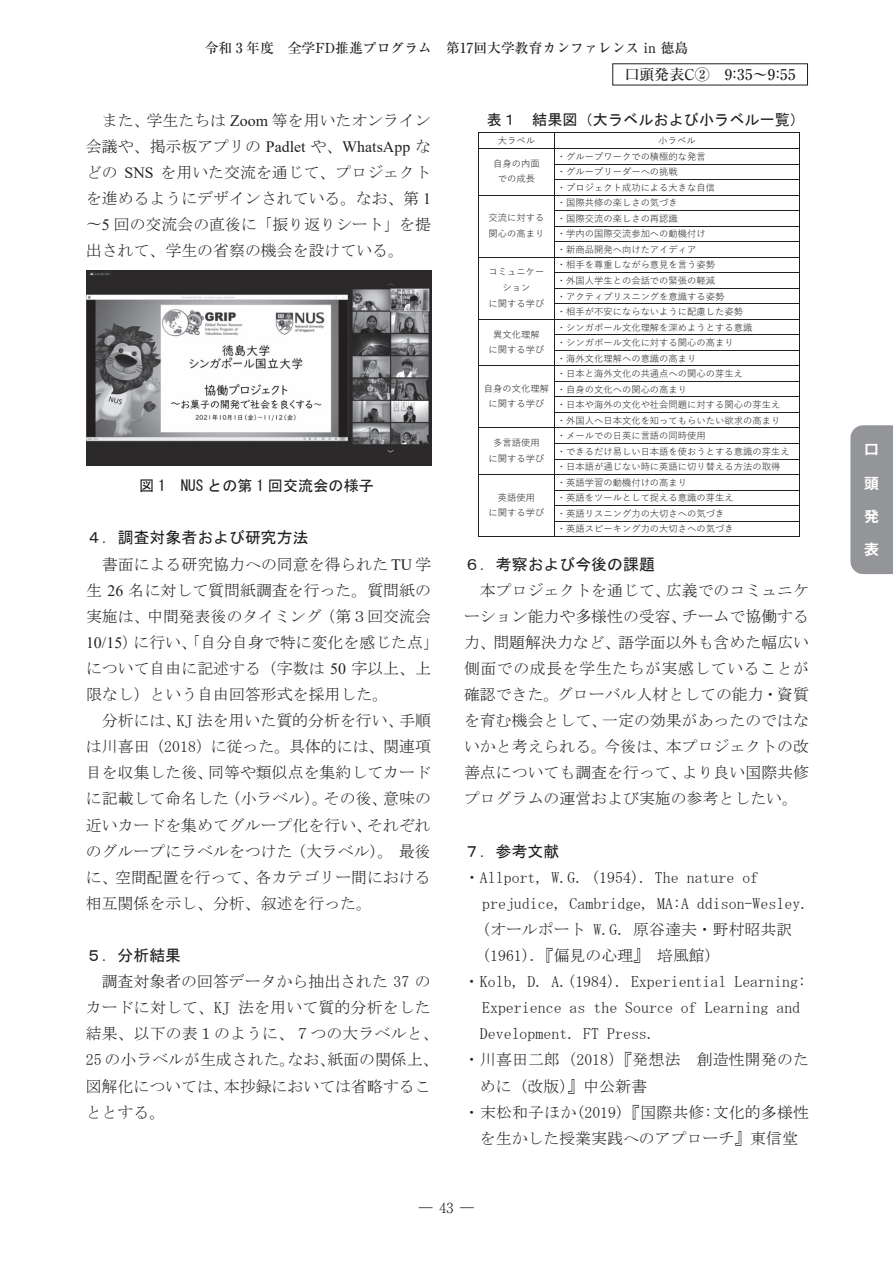
<style>
.page{position:relative;width:893px;height:1263px;background:#fff}
.page>*{position:absolute;margin:0;border:0;box-sizing:border-box;transform-origin:0 0}
.t1{font:15.9px/26.1px "MS Mincho";letter-spacing:.005em;color:#231f20;text-align:justify}
.t2{font:15.9px "MS Gothic";letter-spacing:.005em;color:#231f20}
.t3{font:15.15px "MS Gothic";letter-spacing:.005em;color:#231f20}
.t4{font:500 14.85px "Ryumin Pro";letter-spacing:.02em;color:#231f20}
.t5{font:700 14.85px "Gothic MB101 Pro De";color:#fff}
.t6{font:500 13.8px "Ryumin Pro";color:#231f20}
.t7{font:300 13.8px "Ryumin Pro";color:#231f20}
.t8{font:9.3px/15.6px "Yu Gothic";color:#231f20;text-align:center}
.s1{font-family:"Times New Roman"}
</style>
<div class="page">
<img style="left:86px;top:271px;width:345px;height:194px">
<hr style="left:478px;top:133px;width:1px;height:404px;background:#231f20">
<hr style="left:554px;top:133px;width:1px;height:404px;background:#231f20">
<hr style="left:799px;top:133px;width:1px;height:404px;background:#231f20">
<hr style="left:478px;top:133px;width:322px;height:1px;background:#231f20">
<hr style="left:478px;top:148px;width:322px;height:1px;background:#231f20">
<hr style="left:555px;top:164px;width:245px;height:1px;background:#231f20">
<hr style="left:555px;top:179px;width:245px;height:1px;background:#231f20">
<hr style="left:478px;top:195px;width:322px;height:1px;background:#231f20">
<hr style="left:555px;top:210px;width:245px;height:1px;background:#231f20">
<hr style="left:555px;top:226px;width:245px;height:1px;background:#231f20">
<hr style="left:555px;top:241px;width:245px;height:1px;background:#231f20">
<hr style="left:478px;top:257px;width:322px;height:1px;background:#231f20">
<hr style="left:555px;top:272px;width:245px;height:1px;background:#231f20">
<hr style="left:555px;top:288px;width:245px;height:1px;background:#231f20">
<hr style="left:555px;top:303px;width:245px;height:1px;background:#231f20">
<hr style="left:478px;top:319px;width:322px;height:1px;background:#231f20">
<hr style="left:555px;top:334px;width:245px;height:1px;background:#231f20">
<hr style="left:555px;top:350px;width:245px;height:1px;background:#231f20">
<hr style="left:478px;top:365px;width:322px;height:1px;background:#231f20">
<hr style="left:555px;top:381px;width:245px;height:1px;background:#231f20">
<hr style="left:555px;top:396px;width:245px;height:1px;background:#231f20">
<hr style="left:555px;top:412px;width:245px;height:1px;background:#231f20">
<hr style="left:478px;top:428px;width:322px;height:1px;background:#231f20">
<hr style="left:555px;top:443px;width:245px;height:1px;background:#231f20">
<hr style="left:555px;top:459px;width:245px;height:1px;background:#231f20">
<hr style="left:478px;top:474px;width:322px;height:1px;background:#231f20">
<hr style="left:555px;top:490px;width:245px;height:1px;background:#231f20">
<hr style="left:555px;top:505px;width:245px;height:1px;background:#231f20">
<hr style="left:555px;top:521px;width:245px;height:1px;background:#231f20">
<hr style="left:478px;top:536px;width:322px;height:1px;background:#231f20">
<div style="left:850px;top:425px;width:43px;height:149px;background:#939598"></div>
<p class="t6" style="left:205px;top:37px;width:485px">令和 3 年度　全学FD推進プログラム　第17回大学教育カンファレンス in 徳島</p>
<p class="t1" style="left:86px;top:107px;width:346px;text-indent:16px">また、学生たちは <span class="s1">Zoom</span> 等を用いたオンライン会議や、掲示板アプリの <span class="s1">Padlet</span> や、<span class="s1">WhatsApp</span> などの <span class="s1">SNS</span> を用いた交流を通じて、プロジェクトを進めるようにデザインされている。なお、第 <span class="s1">1</span>〜<span class="s1">5</span> 回の交流会の直後に「振り返りシート」を提出されて、学生の省察の機会を設けている。</p>
<p class="t3" style="left:139px;top:478px;width:236px">図 1 NUS との第 1 回交流会の様子</p>
<p class="t2" style="left:86px;top:530px;width:224px">４．調査対象者および研究方法</p>
<p class="t1" style="left:86px;top:551px;width:354px;text-align:left;text-indent:16px">書面による研究協力への同意を得られた <span class="s1">TU</span> 学生 <span class="s1">26</span> 名に対して質問紙調査を行った。質問紙の実施は、中間発表後のタイミング（第３回交流会<br><span class="s1">10/15</span>）に行い、「自分自身で特に変化を感じた点」について自由に記述する（字数は <span class="s1">50</span> 字以上、上限なし）という自由回答形式を採用した。</p>
<p class="t1" style="left:86px;top:707px;width:347px;text-indent:16px">分析には、KJ 法を用いた質的分析を行い、手順は川喜田（2018）に従った。具体的には、関連項目を収集した後、同等や類似点を集約してカードに記載して命名した（小ラベル）。その後、意味の近いカードを集めてグループ化を行い、それぞれのグループにラベルをつけた（大ラベル)。 最後に、空間配置を行って、各カテゴリー間における相互関係を示し、分析、叙述を行った。</p>
<p class="t2" style="left:86px;top:947px;width:97px">５．分析結果</p>
<p class="t1" style="left:86px;top:968px;width:354px;text-align:left;text-indent:16px">調査対象者の回答データから抽出された 37 のカードに対して、KJ 法を用いて質的分析をした結果、以下の表１のように、７つの大ラベルと、<br>25 の小ラベルが生成された。なお、紙面の関係上、図解化については、本抄録においては省略することとする。</p>
<p class="t4" style="left:625px;top:63px;width:172px">口頭発表C②　9：35～9：55</p>
<p class="t3" style="left:487px;top:112px;width:320px">表１ 結果図（大ラベルおよび小ラベル一覧）</p>
<p class="t8" style="left:498px;top:132px;width:39px">⼤ラベル</p>
<p class="t8" style="left:557px;top:132px;width:234px;text-align:left;text-indent:102px">⼩ラベル<br>・グループワークでの積極的な発⾔<br>・グループリーダーへの挑戦<br>・プロジェクト成功による⼤きな⾃信<br>・国際共修の楽しさの気づき<br>・国際交流の楽しさの再認識<br>・学内の国際交流参加への動機付け<br>・新商品開発へ向けたアイディア<br>・相⼿を尊重しながら意⾒を⾔う姿勢<br>・外国⼈学⽣との会話での緊張の軽減<br>・アクティブリスニングを意識する姿勢<br>・相⼿が不安にならないように配慮した姿勢<br>・シンガポール⽂化理解を深めようとする意識<br>・シンガポール⽂化に対する関⼼の⾼まり<br>・海外⽂化理解への意識の⾼まり<br>・⽇本と海外⽂化の共通点への関⼼の芽⽣え<br>・⾃⾝の⽂化への関⼼の⾼まり<br>・⽇本や海外の⽂化や社会問題に対する関⼼の芽⽣え・外国⼈へ⽇本⽂化を知ってもらいたい欲求の⾼まり・メールでの⽇英に⾔語の同時使⽤<br>・できるだけ易しい⽇本語を使おうとする意識の芽⽣え・⽇本語が通じない時に英語に切り替える⽅法の取得・英語学習の動機付けの⾼まり<br>・英語をツールとして捉える意識の芽⽣え<br>・英語リスニング⼒の⼤切さへの気づき<br>・英語スピーキング⼒の⼤切さへの気づき</p>
<p class="t8" style="left:493px;top:154px;width:48px">⾃⾝の内⾯での成⻑</p>
<p class="t8" style="left:488px;top:209px;width:57px;text-align:left">交流に対する関⼼の⾼まり</p>
<p class="t8" style="left:488px;top:263px;width:57px">コミュニケーション<br>に関する学び</p>
<p class="t8" style="left:488px;top:325px;width:57px">異⽂化理解に関する学び</p>
<p class="t8" style="left:484px;top:380px;width:67px">⾃⾝の⽂化理解に関する学び</p>
<p class="t8" style="left:488px;top:434px;width:57px">多⾔語使⽤に関する学び</p>
<p class="t8" style="left:488px;top:488px;width:57px">英語使⽤<br>に関する学び</p>
<p class="t2" style="left:464px;top:556px;width:192px">６．考察および今後の課題</p>
<p class="t1" style="left:464px;top:577px;width:346px;text-indent:16px">本プロジェクトを通じて、広義でのコミュニケーション能力や多様性の受容、チームで協働する力、問題解決力など、語学面以外も含めた幅広い側面での成長を学生たちが実感していることが確認できた。グローバル人材としての能力・資質を育む機会として、一定の効果があったのではないかと考えられる。今後は、本プロジェクトの改善点についても調査を行って、より良い国際共修プログラムの運営および実施の参考としたい。</p>
<p class="t2" style="left:464px;top:843px;width:97px">７．参考文献</p>
<p class="t1" style="left:464px;top:864px;width:296px">・Allport, W.G. (1954). The nature of</p>
<p class="t1" style="left:482px;top:890px;width:328px">prejudice, Cambridge, MA:A ddison-Wesley.</p>
<p class="t1" style="left:482px;top:916px;width:312px">(オールポート W.G. 原谷達夫・野村昭共訳</p>
<p class="t1" style="left:482px;top:942px;width:232px">(1961).『偏見の心理』培風館)</p>
<p class="t1" style="left:464px;top:968px;width:343px">・Kolb, D. A.(1984). Experiential Learning:</p>
<p class="t1" style="left:482px;top:994px;width:320px">Experience as the Source of Learning and</p>
<p class="t1" style="left:480px;top:1020px;width:176px">Development. FT Press.</p>
<p class="t1" style="left:464px;top:1046px;width:346px">・川喜田二郎（2018）『発想法 創造性開発のた</p>
<p class="t1" style="left:480px;top:1073px;width:168px">めに（改版）』中公新書</p>
<p class="t1" style="left:464px;top:1099px;width:346px">・末松和子ほか(2019)『国際共修:文化的多様性</p>
<p class="t1" style="left:480px;top:1125px;width:320px">を生かした授業実践へのアプローチ』東信堂</p>
<p class="t7" style="left:440px;top:1197px;width:15px">43</p>
<p class="t7" style="left:419px;top:1197px;width:57px">―　　―</p>
<p class="t5" style="left:864px;top:437px;width:15px">口</p>
<p class="t5" style="left:864px;top:471px;width:16px">頭</p>
<p class="t5" style="left:864px;top:504px;width:16px">発</p>
<p class="t5" style="left:864px;top:537px;width:16px">表</p>
</div>
